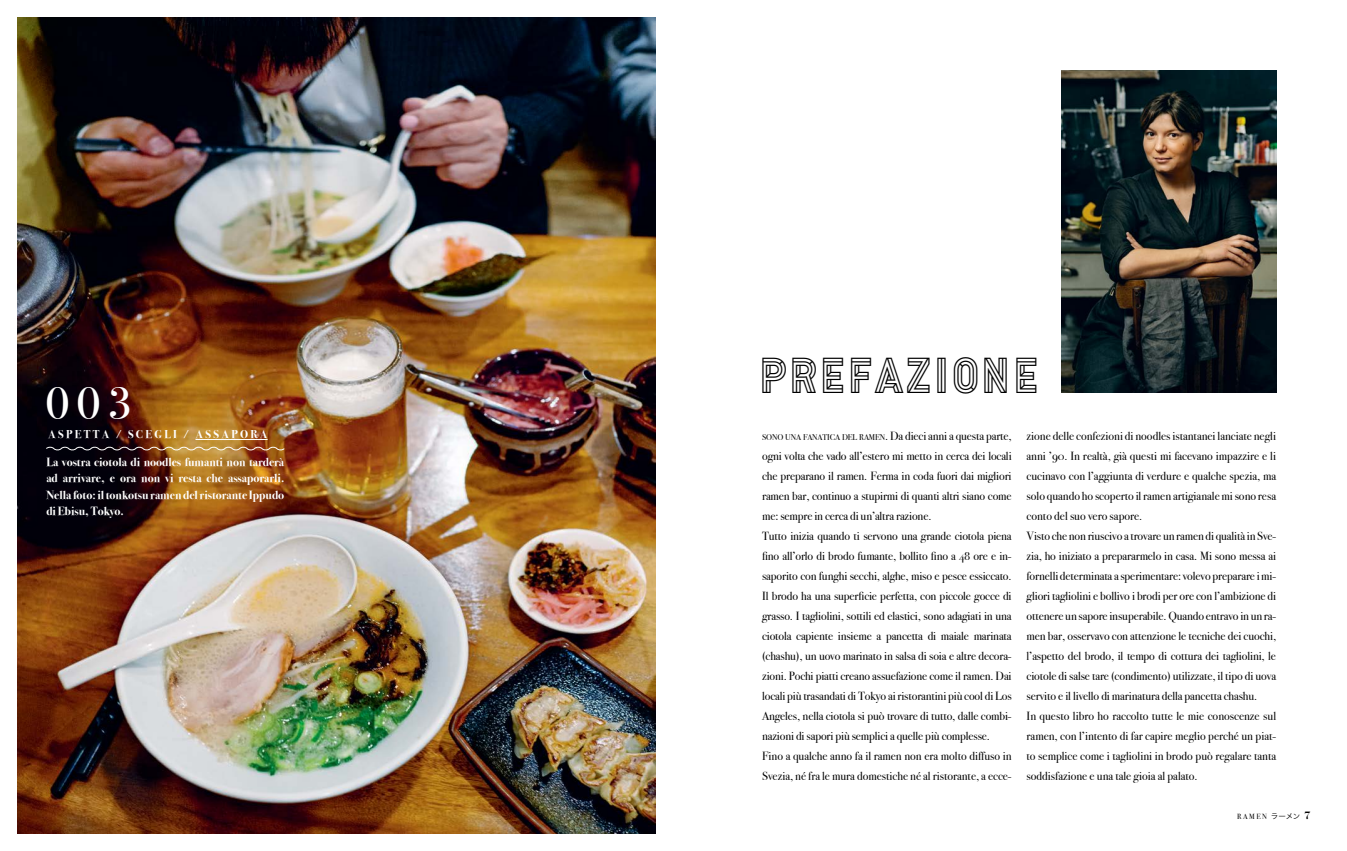
<style>
.page{position:relative;width:1347px;height:851px;background:#fff}
.page>*{position:absolute;margin:0;border:0;box-sizing:border-box;transform-origin:0 0}
.t1{font:47px "Epilepsja Outline";letter-spacing:-.005em;color:#000}
.t2{font:45.5px "Bodoni Svty Two ITCTT";color:#fff}
.t3{font:11.88px/20px "Bodoni Svty Two OSITCTT";letter-spacing:-.005em;color:#000}
.t4{font:700 11.88px/16.2px "Bodoni Svty Two OSITCTT";color:#fff;text-align:justify}
.t5{font:700 11.38px "Bodoni Svty Two ITCTT";letter-spacing:.2em;color:#fff}
.t6{font:7.5px "Bodoni Svty Two OSITCTT";letter-spacing:.2em;color:#000}
.s1{font-size:8.38px}
.s2{font-style:inherit}
.s3{font-family:"Hira Kaku Pro N W3"}
.s4{font-family:"Bodoni Svty Two ITCTT";font-weight:700;font-size:11.25px}
</style>
<div class="page">
<img style="left:18px;top:18px;width:638px;height:815px">
<img style="left:1061px;top:71px;width:215px;height:321px">
<hr style="left:195px;top:439px;width:73px;height:1px;background:#fff">
<svg style="left:45px;top:445px;width:241px;height:7px"></svg>
<h2 class="t2" style="left:45px;top:366px;width:88px">003</h2>
<p class="t5" style="left:48px;top:425px;width:221px">ASPETTA / SCEGLI / ASSAPORA</p>
<p class="t4" style="left:46px;top:454px;width:239px">La vostra ciotola di noodles fumanti non tarderà ad arrivare, e ora non vi resta che assaporarli.<br>Nella foto: il tonkotsu ramen del ristorante Ippudo di Ebisu, Tokyo.</p>
<h1 class="t1" style="left:757px;top:349px;width:284px">PREFAZIONE</h1>
<p class="t3" style="left:762px;top:425px;width:251px"><span class="s1">SONO UNA FANATICA DEL RAMEN</span><span class="s2">.</span> Da dieci anni a questa parte, ogni volta che vado all’estero mi metto in cerca dei locali che preparano il ramen. Ferma in coda fuori dai migliori ramen bar, continuo a stupirmi di quanti altri siano come me: sempre in cerca di un’altra razione.<br>Tutto inizia quando ti servono una grande ciotola piena fino all’orlo di brodo fumante, bollito fino a 48 ore e in&shy;saporito con funghi secchi, alghe, miso e pesce essiccato.<br>Il brodo ha una superficie perfetta, con piccole gocce di grasso. I tagliolini, sottili ed elastici, sono adagiati in una ciotola capiente insieme a pancetta di maiale marinata (chashu), un uovo marinato in salsa di soia e altre decora&shy;zioni. Pochi piatti creano assuefazione come il ramen. Dai locali più trasandati di Tokyo ai ristorantini più cool di Los Angeles, nella ciotola si può trovare di tutto, dalle combi&shy;nazioni di sapori più semplici a quelle più complesse.<br>Fino a qualche anno fa il ramen non era molto diffuso in Svezia, né fra le mura domestiche né al ristorante, a ecce-</p>
<p class="t3" style="left:1026px;top:425px;width:251px">zione delle confezioni di noodles istantanei lanciate negli anni ’90. In realtà, già questi mi facevano impazzire e li cucinavo con l’aggiunta di verdure e qualche spezia, ma solo quando ho scoperto il ramen artigianale mi sono resa conto del suo vero sapore.<br>Visto che non riuscivo a trovare un ramen di qualità in Sve&shy;zia, ho iniziato a prepararmelo in casa. Mi sono messa ai fornelli determinata a sperimentare: volevo preparare i mi&shy;gliori tagliolini e bollivo i brodi per ore con l’ambizione di ottenere un sapore insuperabile. Quando entravo in un ra&shy;men bar, osservavo con attenzione le tecniche dei cuochi, l’aspetto del brodo, il tempo di cottura dei tagliolini, le ciotole di salse tare (condimento) utilizzate, il tipo di uova servito e il livello di marinatura della pancetta chashu.<br>In questo libro ho raccolto tutte le mie conoscenze sul ramen, con l’intento di far capire meglio perché un piat&shy;to semplice come i tagliolini in brodo può regalare tanta soddisfazione e una tale gioia al palato.</p>
<p class="t6" style="left:1237px;top:811px;width:75px">RAMEN <span class="s3">ラーメン</span> <span class="s4">7</span></p>
</div>
